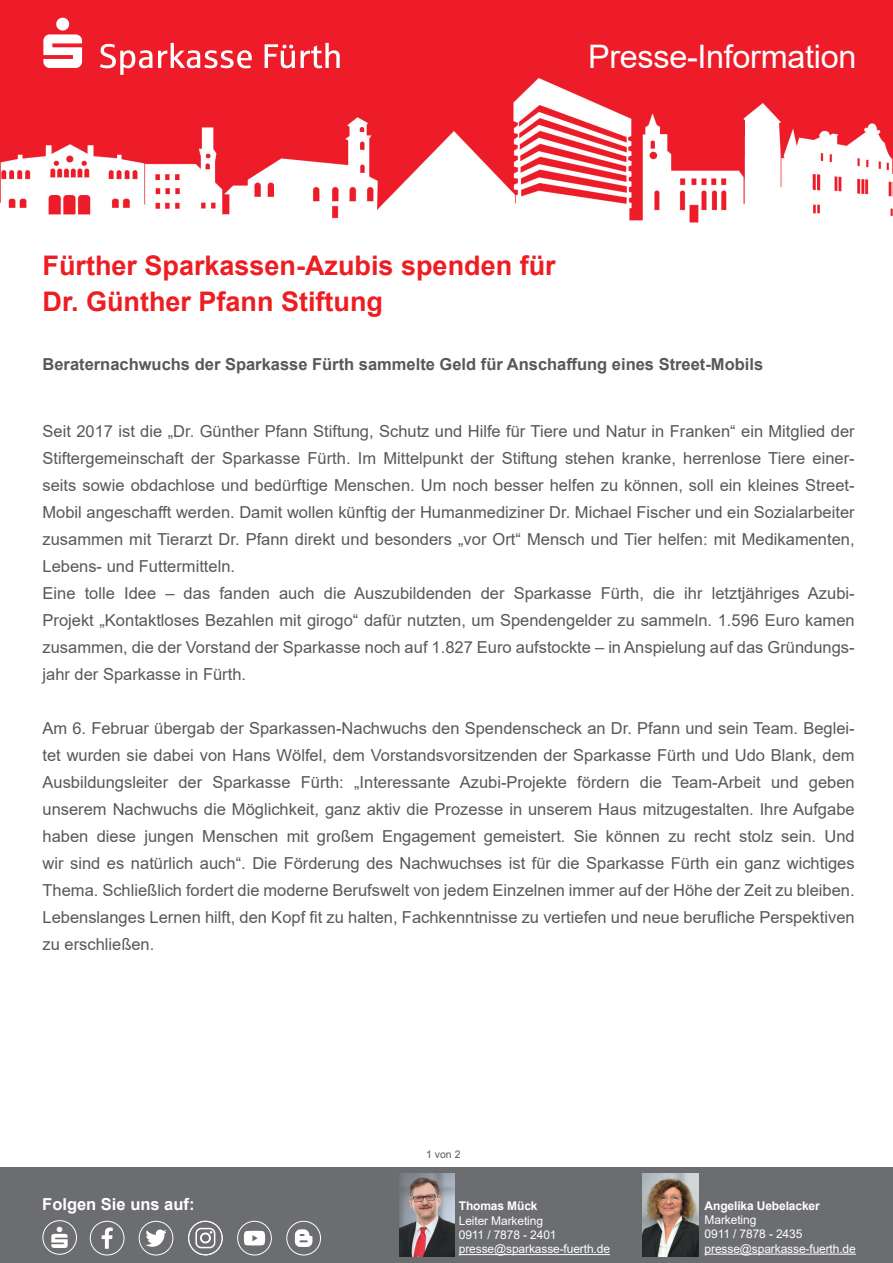
<style>
.page{position:relative;width:893px;height:1263px;background:#fff}
.page>*{position:absolute;margin:0;border:0;box-sizing:border-box;transform-origin:0 0}
.t1{font:32.4px "Arial";letter-spacing:-.01em;color:#fff}
.t2{font:700 27px "Arial";color:#ee1d23}
.t3{font:16.5px/27px "Arial";color:#57585a;text-align:justify}
.t4{font:700 16.5px "Arial";color:#57585a}
.t5{font:700 16.5px "Arial";color:#fff}
.t6{font:12px "Arial";letter-spacing:-.01em;color:#fff}
.t7{font:700 12px "Arial";letter-spacing:-.01em;color:#fff}
.t8{font:10.5px "Arial";color:#57585a}
</style>
<div class="page">
<div style="left:0;top:1167px;width:893px;height:96px;background:#6c6d70"></div>
<img style="left:399px;top:1174px;width:56px;height:82px">
<img style="left:643px;top:1174px;width:55px;height:82px">
<hr style="left:459px;top:1254px;width:151px;height:1px;background:#fff">
<hr style="left:705px;top:1254px;width:151px;height:1px;background:#fff">
<div style="left:43px;top:1220px;width:34px;height:34px;border:1px solid #fff;border-radius:50%"></div>
<div style="left:90px;top:1221px;width:34px;height:34px;border:1px solid #fff;border-radius:50%"></div>
<svg style="left:102px;top:1227px;width:11px;height:22px"></svg>
<div style="left:139px;top:1221px;width:34px;height:34px;border:1px solid #fff;border-radius:50%"></div>
<svg style="left:146px;top:1229px;width:21px;height:18px"></svg>
<div style="left:188px;top:1221px;width:35px;height:34px;border:1px solid #fff;border-radius:50%"></div>
<svg style="left:195px;top:1228px;width:20px;height:20px"></svg>
<div style="left:237px;top:1221px;width:35px;height:34px;border:1px solid #fff;border-radius:50%"></div>
<svg style="left:244px;top:1231px;width:21px;height:14px"></svg>
<div style="left:286px;top:1221px;width:35px;height:34px;border:1px solid #fff;border-radius:50%"></div>
<svg style="left:295px;top:1229px;width:17px;height:18px"></svg>
<img style="left:0;top:0;width:893px;height:223px">
<svg style="left:43px;top:18px;width:297px;height:57px;background:#f0434e"></svg>
<p class="t1" style="left:588px;top:35px;width:270px">Presse-Information</p>
<p class="t2" style="left:43px;top:246px;width:515px">Fürther Sparkassen-Azubis spenden für</p>
<p class="t2" style="left:43px;top:282px;width:342px">Dr. Günther Pfann Stiftung</p>
<p class="t4" style="left:43px;top:353px;width:722px">Beraternachwuchs der Sparkasse Fürth sammelte Geld für Anschaffung eines Street-Mobils</p>
<p class="t3" style="left:43px;top:417px;width:814px">Seit 2017 ist die „Dr. Günther Pfann Stiftung, Schutz und Hilfe für Tiere und Natur in Franken“ ein Mitglied der Stiftergemeinschaft der Sparkasse Fürth. Im Mittelpunkt der Stiftung stehen kranke, herrenlose Tiere einer&shy;seits sowie obdachlose und bedürftige Menschen. Um noch besser helfen zu können, soll ein kleines Street-Mobil angeschafft werden. Damit wollen künftig der Humanmediziner Dr. Michael Fischer und ein Sozialarbeiter zusammen mit Tierarzt Dr. Pfann direkt und besonders „vor Ort“ Mensch und Tier helfen: mit Medikamenten, Lebens- und Futtermitteln.</p>
<p class="t3" style="left:43px;top:579px;width:814px">Eine tolle Idee – das fanden auch die Auszubildenden der Sparkasse Fürth, die ihr letztjähriges Azubi-Projekt „Kontaktloses Bezahlen mit girogo“ dafür nutzten, um Spendengelder zu sammeln. 1.596 Euro kamen zusammen, die der Vorstand der Sparkasse noch auf 1.827 Euro aufstockte – in Anspielung auf das Gründungs&shy;jahr der Sparkasse in Fürth.</p>
<p class="t3" style="left:43px;top:714px;width:814px">Am 6. Februar übergab der Sparkassen-Nachwuchs den Spendenscheck an Dr. Pfann und sein Team. Beglei&shy;tet wurden sie dabei von Hans Wölfel, dem Vorstandsvorsitzenden der Sparkasse Fürth und Udo Blank, dem Ausbildungsleiter der Sparkasse Fürth: „Interessante Azubi-Projekte fördern die Team-Arbeit und geben unserem Nachwuchs die Möglichkeit, ganz aktiv die Prozesse in unserem Haus mitzugestalten. Ihre Aufgabe haben diese jungen Menschen mit großem Engagement gemeistert. Sie können zu recht stolz sein. Und wir sind es natürlich auch“. Die Förderung des Nachwuchses ist für die Sparkasse Fürth ein ganz wichtiges Thema. Schließlich fordert die moderne Berufswelt von jedem Einzelnen immer auf der Höhe der Zeit zu bleiben.<br>Lebenslanges Lernen hilft, den Kopf fit zu halten, Fachkenntnisse zu vertiefen und neue berufliche Perspektiven zu erschließen.</p>
<p class="t5" style="left:42px;top:1192px;width:154px">Folgen Sie uns auf:</p>
<p class="t8" style="left:426px;top:1147px;width:36px">1 von 2</p>
<p class="t7" style="left:459px;top:1197px;width:80px">Thomas Mück</p>
<p class="t6" style="left:459px;top:1212px;width:86px">Leiter Marketing</p>
<p class="t6" style="left:459px;top:1226px;width:99px">0911 / 7878 - 2401</p>
<p class="t6" style="left:459px;top:1241px;width:153px">presse@sparkasse-fuerth.de</p>
<p class="t7" style="left:705px;top:1197px;width:117px">Angelika Uebelacker</p>
<p class="t6" style="left:705px;top:1211px;width:53px">Marketing</p>
<p class="t6" style="left:705px;top:1226px;width:99px">0911 / 7878 - 2435</p>
<p class="t6" style="left:705px;top:1240px;width:153px">presse@sparkasse-fuerth.de</p>
</div>
